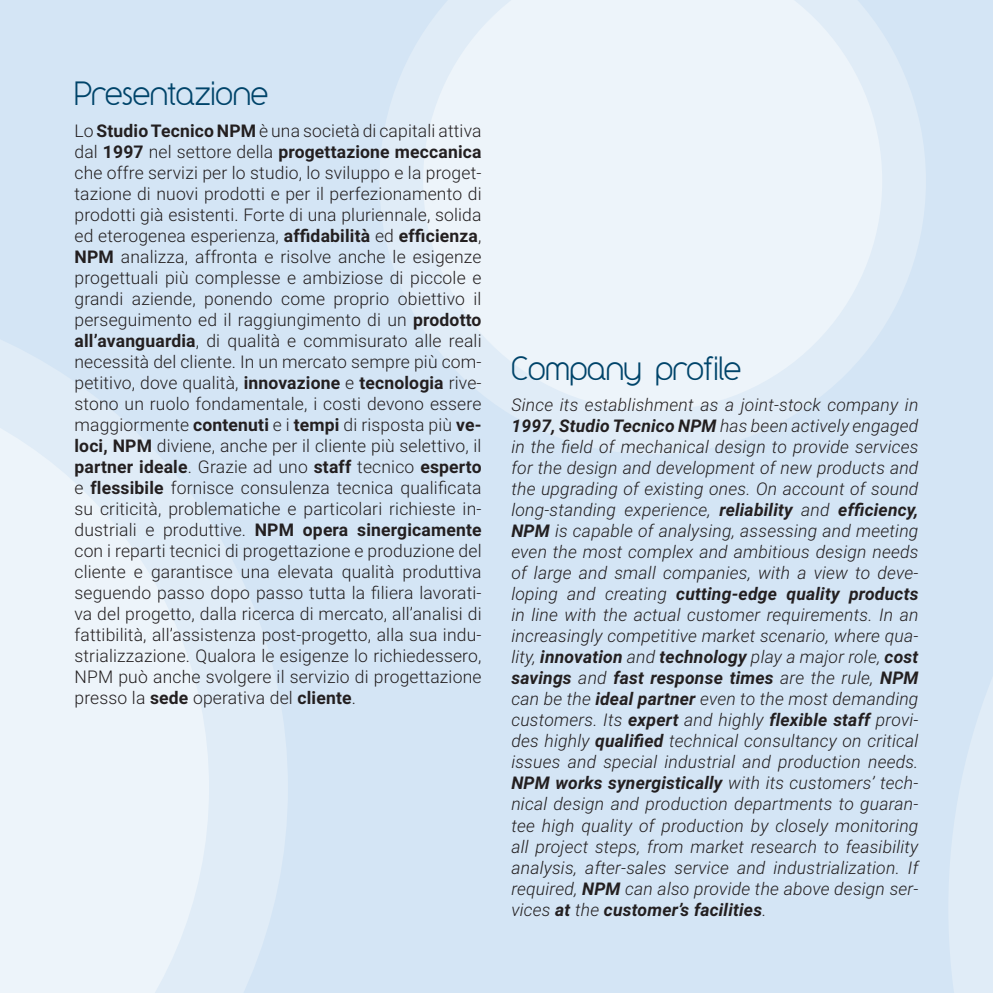
<style>
.page{position:relative;width:993px;height:993px;background:#fff}
.page>*{position:absolute;margin:0;border:0;box-sizing:border-box;transform-origin:0 0}
.t1{font:28px "Y2 K Neophyte";color:#00446a}
.t2{font:300 17.5px/21px "Roboto";letter-spacing:.01em;color:#231f20;text-align:justify}
.t3{font:italic 300 17.5px/21px "Roboto";letter-spacing:.01em;color:#231f20;text-align:justify}
.s1{font-weight:700}
</style>
<div class="page">
<div style="left:0;top:0;width:992px;height:992px;background:#d4e5f5"></div>
<svg style="left:379px;top:0;width:546px;height:454px;background:#d9e8f5"></svg>
<svg style="left:423px;top:0;width:458px;height:410px;background:#eaf2f9"></svg>
<svg style="left:947px;top:284px;width:45px;height:708px;background:#d7e7f5"></svg>
<svg style="left:0;top:294px;width:288px;height:698px;background:#d8e7f5"></svg>
<svg style="left:0;top:373px;width:209px;height:619px;background:#e8f1f8"></svg>
<h1 class="t1" style="left:74px;top:74px;width:195px">Presentazione</h1>
<p class="t2" style="left:74px;top:119px;width:408px">Lo <span class="s1">Studio Tecnico NPM</span> è una società di capitali attiva dal <span class="s1">1997</span> nel settore della <span class="s1">progettazione meccanica </span>che offre servizi per lo studio, lo sviluppo e la proget&shy;tazione di nuovi prodotti e per il perfezionamento di prodotti già esistenti. Forte di una pluriennale, solida ed eterogenea esperienza, <span class="s1">affidabilità</span> ed <span class="s1">efficienza</span>, <span class="s1">NPM</span> analizza, affronta e risolve anche le esigenze progettuali più complesse e ambiziose di piccole e grandi aziende, ponendo come proprio obiettivo il perseguimento ed il raggiungimento di un <span class="s1">prodotto all’avanguardia</span>, di qualità e commisurato alle reali necessità del cliente. In un mercato sempre più com&shy;petitivo, dove qualità, <span class="s1">innovazione</span> e <span class="s1">tecnologia</span> rive&shy;stono un ruolo fondamentale, i costi devono essere maggiormente <span class="s1">contenuti</span> e i <span class="s1">tempi</span> di risposta più <span class="s1">ve&shy;loci, NPM</span> diviene, anche per il cliente più selettivo, il <span class="s1">partner ideale</span>. Grazie ad uno <span class="s1">staff</span> tecnico <span class="s1">esperto </span>e <span class="s1">flessibile</span> fornisce consulenza tecnica qualificata su criticità, problematiche e particolari richieste in&shy;dustriali e produttive. <span class="s1">NPM opera sinergicamente </span>con i reparti tecnici di progettazione e produzione del cliente e garantisce una elevata qualità produttiva seguendo passo dopo passo tutta la filiera lavorati&shy;va del progetto, dalla ricerca di mercato, all’analisi di fattibilità, all’assistenza post-progetto, alla sua indu&shy;strializzazione. Qualora le esigenze lo richiedessero, NPM può anche svolgere il servizio di progettazione presso la <span class="s1">sede</span> operativa del <span class="s1">cliente</span>.</p>
<h1 class="t1" style="left:511px;top:348px;width:231px">Company profile</h1>
<p class="t3" style="left:511px;top:393px;width:408px">Since its establishment as a joint-stock company in <span class="s1">1997, Studio Tecnico NPM</span> has been actively engaged in the field of mechanical design to provide services for the design and development of new products and the upgrading of existing ones. On account of sound long-standing experience, <span class="s1">reliability</span> and <span class="s1">efficiency, NPM</span> is capable of analysing, assessing and meeting even the most complex and ambitious design needs of large and small companies, with a view to deve&shy;loping and creating <span class="s1">cutting-edge quality products </span>in line with the actual customer requirements. In an increasingly competitive market scenario, where qua&shy;lity, <span class="s1">innovation</span> and <span class="s1">technology</span> play a major role, <span class="s1">cost savings</span> and <span class="s1">fast response times</span> are the rule, <span class="s1">NPM </span>can be the <span class="s1">ideal partner</span> even to the most demanding customers. Its <span class="s1">expert</span> and highly <span class="s1">flexible staff</span> provi&shy;des highly <span class="s1">qualified</span> technical consultancy on critical issues and special industrial and production needs.<br><span class="s1">NPM works synergistically</span> with its customers’ tech&shy;nical design and production departments to guaran&shy;tee high quality of production by closely monitoring all project steps, from market research to feasibility analysis, after-sales service and industrialization. If required, <span class="s1">NPM</span> can also provide the above design ser&shy;vices <span class="s1">at</span> the <span class="s1">customer’s facilities</span>.</p>
</div>
